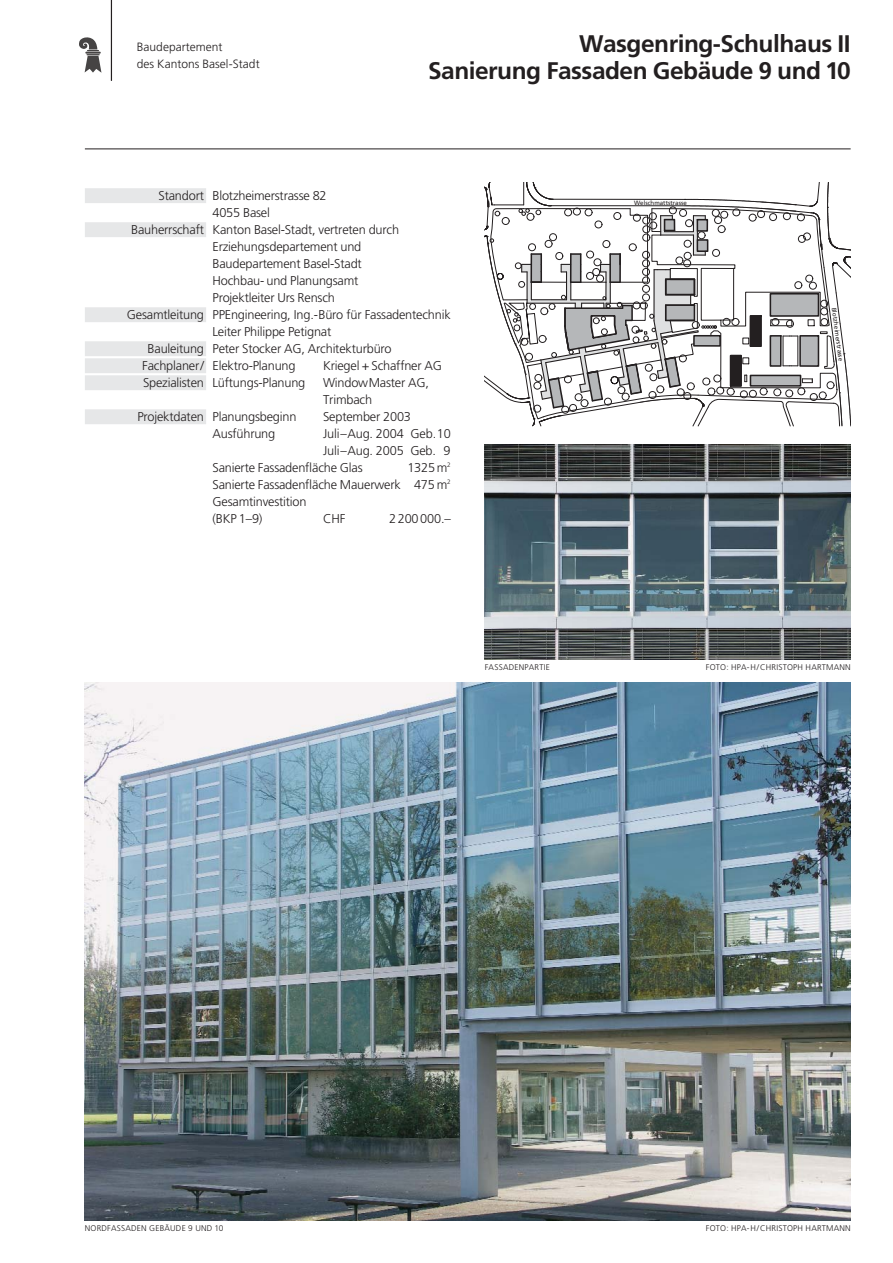
<style>
.page{position:relative;width:893px;height:1263px;background:#fff}
.page>*{position:absolute;margin:0;border:0;box-sizing:border-box;transform-origin:0 0}
.t1{font:700 24px/27px "Frutiger LT Std";letter-spacing:-.02em;color:#231f20;text-align:right}
.t2{font:300 12.75px/17px "Frutiger LT Std";letter-spacing:-.015em;color:#231f20}
.t3{font:300 12px/16.5px "Frutiger LT Std";color:#231f20}
.t4{font:300 8.25px "Frutiger LT Std";letter-spacing:.025em;color:#231f20}
.t5{font:6.15px "Frutiger LT Std";letter-spacing:-.005em;color:#231f20}
.s1{color:#fff}
</style>
<div class="page">
<hr style="left:85px;top:149px;width:765px;height:1px;background:#231f20">
<svg style="left:485px;top:183px;width:366px;height:244px"></svg>
<div style="left:85px;top:188px;width:121px;height:15px;background:#e6e7e8"></div>
<div style="left:85px;top:222px;width:121px;height:15px;background:#e6e7e8"></div>
<div style="left:85px;top:307px;width:121px;height:15px;background:#e6e7e8"></div>
<div style="left:85px;top:341px;width:121px;height:15px;background:#e6e7e8"></div>
<div style="left:85px;top:358px;width:121px;height:15px;background:#e6e7e8"></div>
<div style="left:85px;top:375px;width:121px;height:15px;background:#e6e7e8"></div>
<div style="left:85px;top:409px;width:121px;height:15px;background:#e6e7e8"></div>
<img style="left:485px;top:444px;width:365px;height:215px">
<svg style="left:79px;top:37px;width:22px;height:36px"></svg>
<hr style="left:111px;top:0;width:1px;height:81px;background:#231f20">
<img style="left:85px;top:683px;width:765px;height:537px">
<p class="t3" style="left:137px;top:40px;width:124px">Baudepartement<br>des Kantons Basel-Stadt</p>
<h1 class="t1" style="left:428px;top:32px;width:424px">Wasgenring-Schulhaus II<br>Sanierung Fassaden Gebäude 9 und 10</h1>
<p class="t2" style="left:158px;top:188px;width:170px">Standort Blotzheimerstrasse 82</p>
<p class="t2" style="left:212px;top:205px;width:59px">4055 Basel</p>
<p class="t2" style="left:131px;top:222px;width:269px">Bauherrschaft Kanton Basel-Stadt, vertreten durch</p>
<p class="t2" style="left:212px;top:239px;width:150px">Erziehungsdepartement und</p>
<p class="t2" style="left:212px;top:256px;width:151px">Baudepartement Basel-Stadt</p>
<p class="t2" style="left:212px;top:273px;width:147px">Hochbau- und Planungsamt</p>
<p class="t2" style="left:212px;top:290px;width:124px">Projektleiter Urs Rensch</p>
<p class="t2" style="left:127px;top:307px;width:325px">Gesamtleitung PPEngineering, Ing.-Büro für Fassadentechnik</p>
<p class="t2" style="left:212px;top:324px;width:120px">Leiter Philippe Petignat</p>
<p class="t2" style="left:148px;top:341px;width:245px">Bauleitung Peter Stocker AG, Architekturbüro</p>
<p class="t2" style="left:142px;top:358px;width:155px">Fachplaner/ Elektro-Planung</p>
<p class="t2" style="left:323px;top:358px;width:120px">Kriegel + Schaffner AG</p>
<p class="t2" style="left:143px;top:375px;width:164px">Spezialisten Lüftungs-Planung</p>
<p class="t2" style="left:323px;top:375px;width:107px">WindowMaster AG,<br>Trimbach</p>
<p class="t2" style="left:137px;top:409px;width:161px">Projektdaten Planungsbeginn</p>
<p class="t2" style="left:323px;top:409px;width:89px">September 2003</p>
<p class="t2" style="left:212px;top:426px;width:64px">Ausführung</p>
<p class="t2" style="left:323px;top:426px;width:129px">Juli–Aug. 2004 Geb.10</p>
<p class="t2" style="left:323px;top:443px;width:129px">Juli–Aug. 2005 Geb.<span class="s1">1</span>9</p>
<p class="t2" style="left:212px;top:460px;width:152px">Sanierte Fassadenfläche Glas</p>
<p class="t2" style="left:212px;top:460px;width:240px;text-indent:195px">1325 m<sup>2<br></sup>Sanierte Fassadenfläche Mauerwerk 475 m<sup>2<br></sup>Gesamtinvestition<br>(BKP 1–9)</p>
<p class="t2" style="left:323px;top:511px;width:24px">CHF</p>
<p class="t2" style="left:389px;top:511px;width:63px">2 200 000.–</p>
<p class="t5" style="left:634px;top:199px;width:54px">Welschmattstrasse</p>
<p class="t5" style="left:837px;top:307px;width:55px;rotate:83deg">Blotzheimerstrasse</p>
<p class="t4" style="left:485px;top:663px;width:67px">FASSADENPARTIE</p>
<p class="t4" style="left:706px;top:663px;width:146px">FOTO: HPA-H/CHRISTOPH HARTMANN</p>
<p class="t4" style="left:85px;top:1225px;width:140px">NORDFASSADEN GEBÄUDE 9 UND 10</p>
<p class="t4" style="left:706px;top:1225px;width:146px">FOTO: HPA-H/CHRISTOPH HARTMANN</p>
</div>
